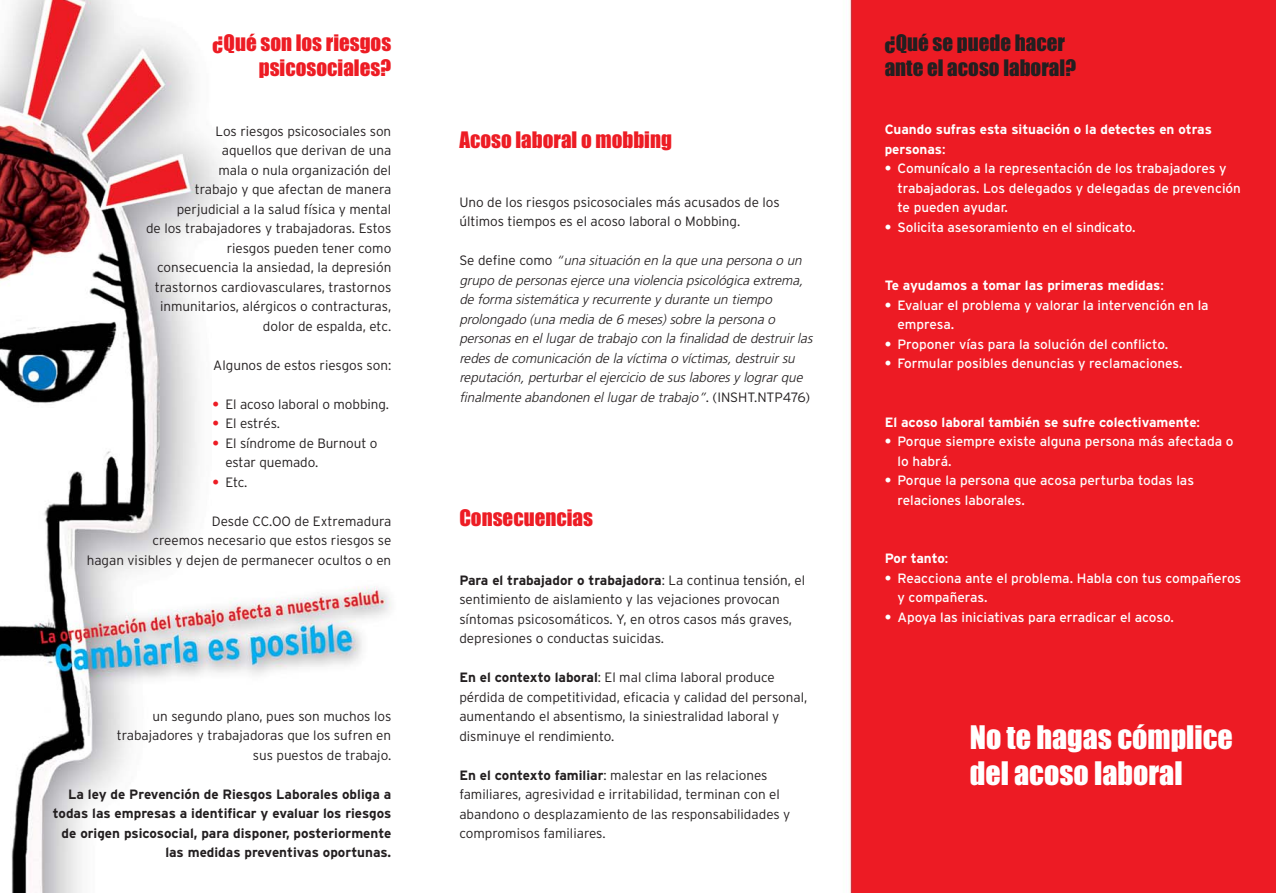
<style>
.page{position:relative;width:1276px;height:893px;background:#fff}
.page>*{position:absolute;margin:0;border:0;box-sizing:border-box;transform-origin:0 0}
.t1{font:30px/36px "Impact";color:#fff}
.t2{font:21px/25.2px "Impact";color:#ed1c24;text-align:right}
.t3{font:21px/25.2px "Impact";color:#231f20}
.t4{font:300 13.5px/19.5px "Interstate";color:#231f20}
.t5{font:13.5px/19.5px "Interstate";color:#fff}
.t6{font:italic 300 13.5px/19.5px "Frutiger";color:#231f20}
.t7{font:700 13.5px/19.5px "Interstate";color:#231f20;text-align:right}
.t8{font:700 13.5px/19.5px "Interstate";color:#fff}
.s1{font-weight:700;color:#ed1c24}
.s2{font-family:"Interstate";font-style:normal}
.s3{font-weight:700}
.s4{font-weight:400}
</style>
<div class="page">
<img style="left:0;top:0;width:1276px;height:893px">
<h2 class="t2" style="left:212px;top:31px;width:180px">¿Qué son los riesgos psicosociales?</h2>
<p class="t4" style="left:146px;top:123px;width:247px;text-align:right">Los riesgos psicosociales son<br>aquellos que derivan de una<br>mala o nula organización del<br>trabajo y que afectan de manera perjudicial a la salud física y mental<br>de los trabajadores y trabajadoras. Estos riesgos pueden tener como consecuencia la ansiedad, la depresión trastornos cardiovasculares, trastornos inmunitarios, alérgicos o contracturas, dolor de espalda, etc.</p>
<p class="t4" style="left:213px;top:357px;width:179px">Algunos de estos riesgos son:</p>
<p class="t4" style="left:213px;top:396px;width:178px"><span class="s1">•</span> El acoso laboral o mobbing.</p>
<p class="t4" style="left:213px;top:415px;width:69px"><span class="s1">•</span> El estrés.</p>
<p class="t4" style="left:225px;top:435px;width:153px;text-indent:-13px"><span class="s1">•</span> El síndrome de Burnout o estar quemado.</p>
<p class="t4" style="left:213px;top:474px;width:36px"><span class="s1">•</span> Etc.</p>
<p class="t4" style="left:87px;top:513px;width:306px;text-align:right">Desde CC.OO de Extremadura<br>creemos necesario que estos riesgos se<br>hagan visibles y dejen de permanecer ocultos o en</p>
<p class="t4" style="left:117px;top:708px;width:276px;text-align:right">un segundo plano, pues son muchos los trabajadores y trabajadoras que los sufren en sus puestos de trabajo.</p>
<p class="t7" style="left:53px;top:785px;width:340px">La ley de Prevención de Riesgos Laborales obliga a todas las empresas a identificar y evaluar los riesgos de origen psicosocial, para disponer, posteriormente las medidas preventivas oportunas.</p>
<h2 class="t2" style="left:459px;top:129px;width:214px">Acoso laboral o mobbing</h2>
<p class="t4" style="left:459px;top:193px;width:322px">Uno de los riesgos psicosociales más acusados de los últimos tiempos es el acoso laboral o Mobbing.</p>
<p class="t6" style="left:459px;top:252px;width:357px"><span class="s2">S e d e f i n e c o m o</span> “una situación en la que una persona o un grupo de personas ejerce una violencia psicológica extrema, de forma sistemática y recurrente y durante un tiempo prolongado (una media de 6 meses) sobre la persona o personas en el lugar de trabajo con la finalidad de destruir las redes de comunicación de la víctima o víctimas, destruir su reputación, perturbar el ejercicio de sus labores y lograr que finalmente abandonen el lugar de trabajo”<span class="s2">. ( I N S H T. N T P 476 )</span></p>
<h2 class="t2" style="left:459px;top:507px;width:135px">Consecuencias</h2>
<p class="t4" style="left:459px;top:571px;width:347px"><span class="s3">Para el trabajador o trabajadora</span>: La continua tensión, el sentimiento de aislamiento y las vejaciones provocan síntomas psicosomáticos. Y, en otros casos más graves, depresiones o conductas suicidas.</p>
<p class="t4" style="left:459px;top:669px;width:350px"><span class="s3">En el contexto laboral</span>: El mal clima laboral produce pérdida de competitividad, eficacia y calidad del personal, aumentando el absentismo, la siniestralidad laboral y disminuye el rendimiento.</p>
<p class="t4" style="left:459px;top:766px;width:332px"><span class="s3">En el contexto familiar</span>: malestar en las relaciones familiares, agresividad e irritabilidad, terminan con el abandono o desplazamiento de las responsabilidades y compromisos familiares.</p>
<h2 class="t3" style="left:884px;top:31px;width:193px">¿Qué se puede hacer ante el acoso laboral?</h2>
<p class="t8" style="left:884px;top:121px;width:329px">Cuando sufras esta situación o la detectes en otras personas<span class="s4">:</span></p>
<p class="t5" style="left:897px;top:160px;width:345px;text-indent:-13px"><span class="s3">•</span> Comunícalo a la representación de los trabajadores y trabajadoras. Los delegados y delegadas de prevención te pueden ayudar.</p>
<p class="t5" style="left:884px;top:218px;width:252px"><span class="s3">•</span> Solicita asesoramiento en el sindicato.</p>
<p class="t8" style="left:884px;top:277px;width:281px">Te ayudamos a tomar las primeras medidas<span class="s4">:</span></p>
<p class="t5" style="left:897px;top:296px;width:313px;text-indent:-13px"><span class="s3">•</span> Evaluar el problema y valorar la intervención en la empresa.</p>
<p class="t5" style="left:884px;top:335px;width:285px"><span class="s3">•</span> Proponer vías para la solución del conflicto.</p>
<p class="t5" style="left:884px;top:355px;width:299px"><span class="s3">•</span> Formular posibles denuncias y reclamaciones.</p>
<p class="t8" style="left:884px;top:413px;width:317px">El acoso laboral también se sufre colectivamente<span class="s4">:</span></p>
<p class="t5" style="left:897px;top:433px;width:337px;text-indent:-13px"><span class="s3">•</span> Porque siempre existe alguna persona más afectada o lo habrá.</p>
<p class="t5" style="left:897px;top:472px;width:298px;text-indent:-13px"><span class="s3">•</span> Porque la persona que acosa perturba todas las relaciones laborales.</p>
<p class="t8" style="left:884px;top:550px;width:65px">Por tanto<span class="s4">:</span></p>
<p class="t5" style="left:897px;top:569px;width:345px;text-indent:-13px"><span class="s3">•</span> Reacciona ante el problema. Habla con tus compañeros y compañeras.</p>
<p class="t5" style="left:884px;top:608px;width:291px"><span class="s3">•</span> Apoya las iniciativas para erradicar el acoso.</p>
<h1 class="t1" style="left:969px;top:721px;width:265px">No te hagas cómplice del acoso laboral</h1>
</div>
